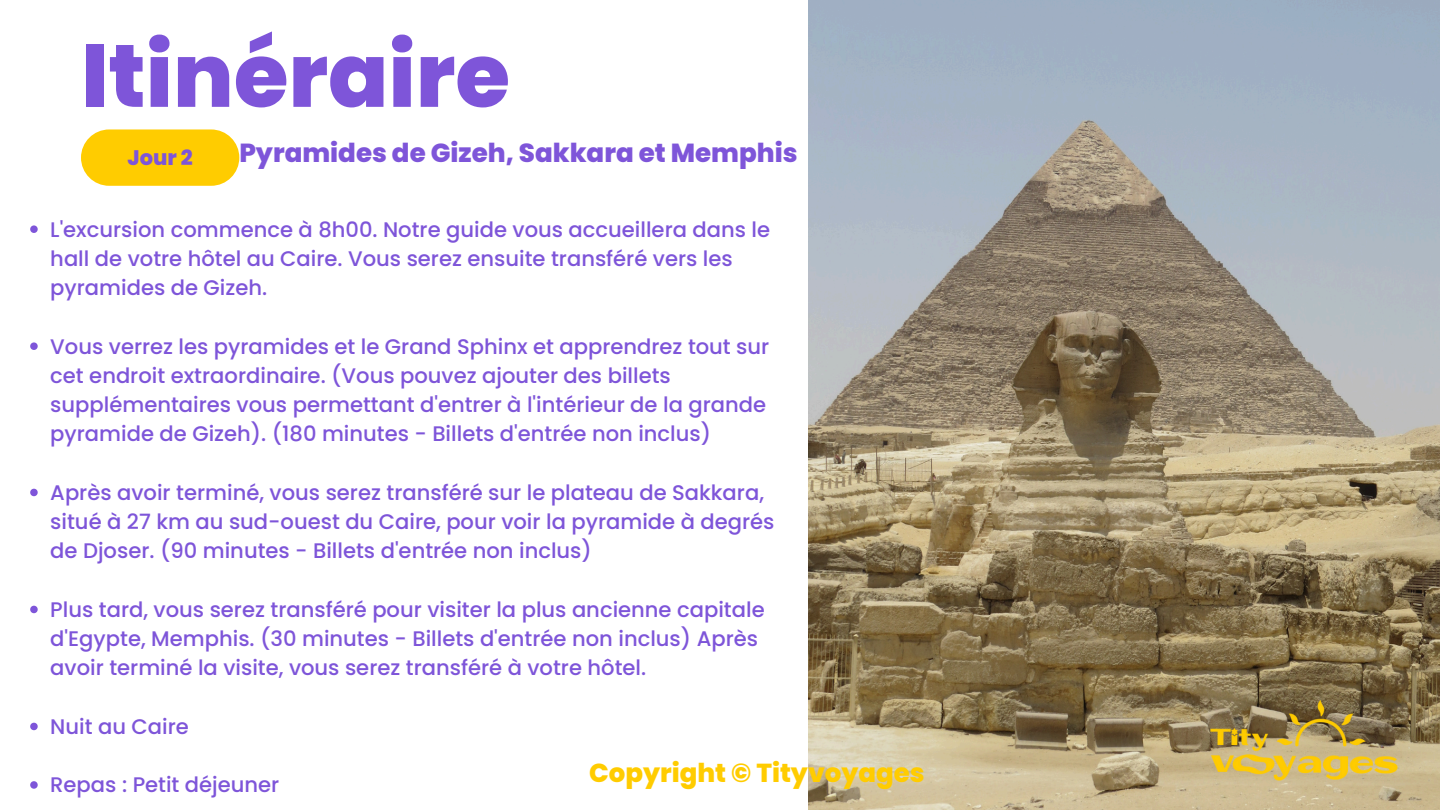
<style>
.page{position:relative;width:1440px;height:810px;background:#fff}
.page>*{position:absolute;margin:0;border:0;box-sizing:border-box;transform-origin:0 0}
.t1{font:800 88.7px "Poppins";color:#7e55d9}
.t2{font:800 26.1px "Poppins";color:#7e55d9}
.t3{font:800 26px "Poppins";color:#fc0}
.t4{font:500 21.1px/29.2px "Poppins";color:#7e55d9}
.t5{font:800 21px "Poppins";color:#7e55d9}
</style>
<div class="page">
<div style="left:81px;top:129px;width:158px;height:57px;background:#fc0;border-radius:28px"></div>
<img style="left:808px;top:0;width:632px;height:810px">
<svg style="left:30px;top:225px;width:8px;height:8px"></svg>
<svg style="left:30px;top:342px;width:8px;height:8px"></svg>
<svg style="left:30px;top:489px;width:8px;height:7px"></svg>
<svg style="left:30px;top:606px;width:8px;height:7px"></svg>
<svg style="left:30px;top:723px;width:8px;height:7px"></svg>
<svg style="left:30px;top:781px;width:8px;height:8px"></svg>
<p class="t1" style="left:81px;top:14px;width:431px">Itinéraire</p>
<p class="t5" style="left:127px;top:143px;width:67px">Jour 2</p>
<p class="t2" style="left:239px;top:135px;width:560px">Pyramides de Gizeh, Sakkara et Memphis</p>
<p class="t4" style="left:50px;top:215px;width:721px">L'excursion commence à 8h00. Notre guide vous accueillera dans le hall de votre hôtel au Caire. Vous serez ensuite transféré vers les pyramides de Gizeh.</p>
<h1 class="t4" style="left:50px;top:332px;width:721px">Vous verrez les pyramides et le Grand Sphinx et apprendrez tout sur cet endroit extraordinaire. (Vous pouvez ajouter des billets supplémentaires vous permettant d'entrer à l'intérieur de la grande pyramide de Gizeh). (180 minutes - Billets d'entrée non inclus)</h1>
<h3 class="t4" style="left:50px;top:478px;width:726px">Après avoir terminé, vous serez transféré sur le plateau de Sakkara, situé à 27 km au sud-ouest du Caire, pour voir la pyramide à degrés de Djoser. (90 minutes - Billets d'entrée non inclus)</h3>
<h2 class="t4" style="left:50px;top:595px;width:716px">Plus tard, vous serez transféré pour visiter la plus ancienne capitale d'Egypte, Memphis. (30 minutes - Billets d'entrée non inclus) Après avoir terminé la visite, vous serez transféré à votre hôtel.</h2>
<p class="t4" style="left:50px;top:712px;width:140px">Nuit au Caire</p>
<p class="t4" style="left:50px;top:770px;width:231px">Repas : Petit déjeuner</p>
<p class="t3" style="left:589px;top:754px;width:337px">Copyright © Tityvoyages</p>
</div>
